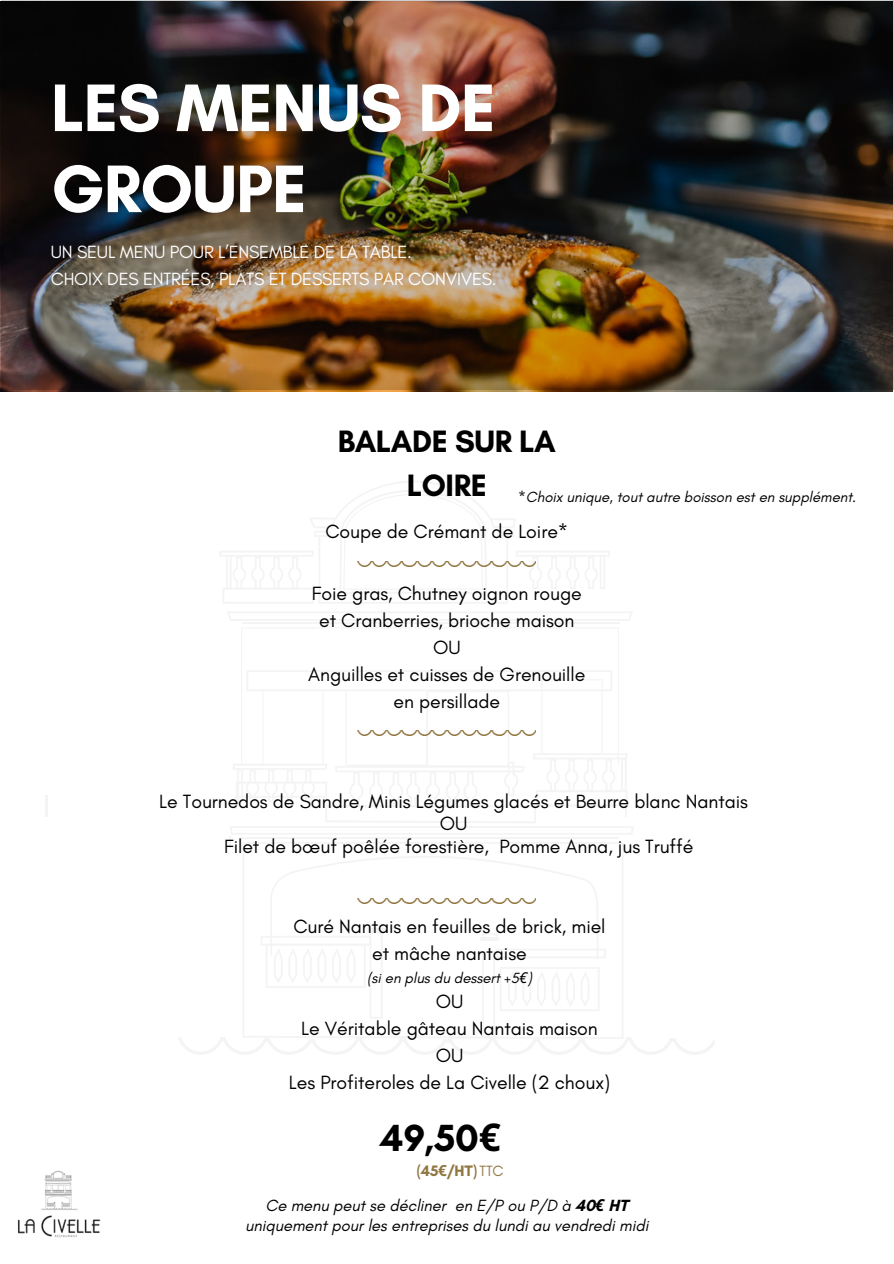
<style>
.page{position:relative;width:894px;height:1264px;background:#fff}
.page>*{position:absolute;margin:0;border:0;box-sizing:border-box;transform-origin:0 0}
.t1{font:700 68.4px/81px "Glacial Indifference";letter-spacing:-.015em;color:#fff}
.t2{font:700 38.55px "Glacial Indifference";color:#000}
.t3{font:700 31.5px/43.8px "Glacial Indifference";letter-spacing:-.015em;color:#000;text-align:center}
.t4{font:19.5px/27px "Glacial Indifference";letter-spacing:-.005em;color:#000;text-align:center}
.t5{font:18px/27px "Glacial Indifference";letter-spacing:-.015em;color:#fff}
.t6{font:italic 16.5px/19.2px "Glacial Indifference";letter-spacing:-.005em;color:#000;text-align:center}
.t7{font:700 15.45px "Glacial Indifference";color:#907742}
.t8{font:italic 15px "Glacial Indifference";letter-spacing:-.005em;color:#000}
.s1{font-family:"Noto Sans"}
.s2{font-weight:400;font-size:15.15px}
.s3{font-weight:700;font-style:normal}
.s4{font-family:"Noto Sans";font-weight:700}
</style>
<div class="page">
<hr style="left:45px;top:795px;width:3px;height:21px;background:#1d1d1b">
<img style="left:2px;top:0;width:891px;height:389px">
<img style="left:18px;top:1170px;width:83px;height:68px">
<svg style="left:220px;top:481px;width:390px;height:122px"></svg>
<svg style="left:228px;top:612px;width:404px;height:9px"></svg>
<hr style="left:242px;top:622px;width:377px;height:1px;background:#1d1d1b">
<svg style="left:179px;top:855px;width:536px;height:199px"></svg>
<svg style="left:229px;top:670px;width:404px;height:178px"></svg>
<img style="left:358px;top:561px;width:177px;height:5px">
<img style="left:358px;top:730px;width:177px;height:5px">
<img style="left:358px;top:898px;width:177px;height:5px">
<p class="t1" style="left:51px;top:67px;width:446px">LES MENUS DE<br>GROUPE</p>
<p class="t5" style="left:51px;top:238px;width:447px">UN SEUL MENU POUR L’ENSEMBLE DE LA TABLE.<br>CHOIX DES ENTRÉES, PLATS ET DESSERTS PAR CONVIVES.</p>
<h3 class="t3" style="left:337px;top:419px;width:220px">BALADE SUR LA<br>LOIRE</h3>
<p class="t8" style="left:518px;top:488px;width:339px">*Choix unique, tout autre boisson est en supplément.</p>
<h3 class="t4" style="left:325px;top:518px;width:244px">Coupe de Crémant de Loire*</h3>
<p class="t4" style="left:308px;top:580px;width:278px">Foie gras, Chutney oignon rouge et Cranberries, brioche maison<br>OU<br>Anguilles et cuisses de Grenouille en persillade</p>
<p class="t4" style="left:159px;top:789px;width:590px;line-height:22.5px">Le Tournedos de Sandre, Minis Légumes glacés et Beurre blanc Nantais<br>OU<br>Filet de bœuf poêlée forestière, Pomme Anna, jus Truffé</p>
<p class="t4" style="left:293px;top:913px;width:313px">Curé Nantais en feuilles de brick, miel et mâche nantaise</p>
<p class="t8" style="left:367px;top:968px;width:166px">(si en plus du dessert +5<span class="s1">€</span>)</p>
<p class="t4" style="left:289px;top:987px;width:322px">OU<br>Le Véritable gâteau Nantais maison<br>OU<br>Les Profiteroles de La Civelle (2 choux)</p>
<p class="t2" style="left:380px;top:1114px;width:122px">49,50<span class="s1">€</span></p>
<p class="t7" style="left:416px;top:1160px;width:88px">(45<span class="s1">€</span>/HT) <span class="s2">TTC</span></p>
<h4 class="t6" style="left:245px;top:1195px;width:405px">Ce menu peut se décliner en E/P ou P/D à <span class="s3">40</span><span class="s4">€</span> <span class="s3">HT </span>uniquement pour les entreprises du lundi au vendredi midi</h4>
</div>
